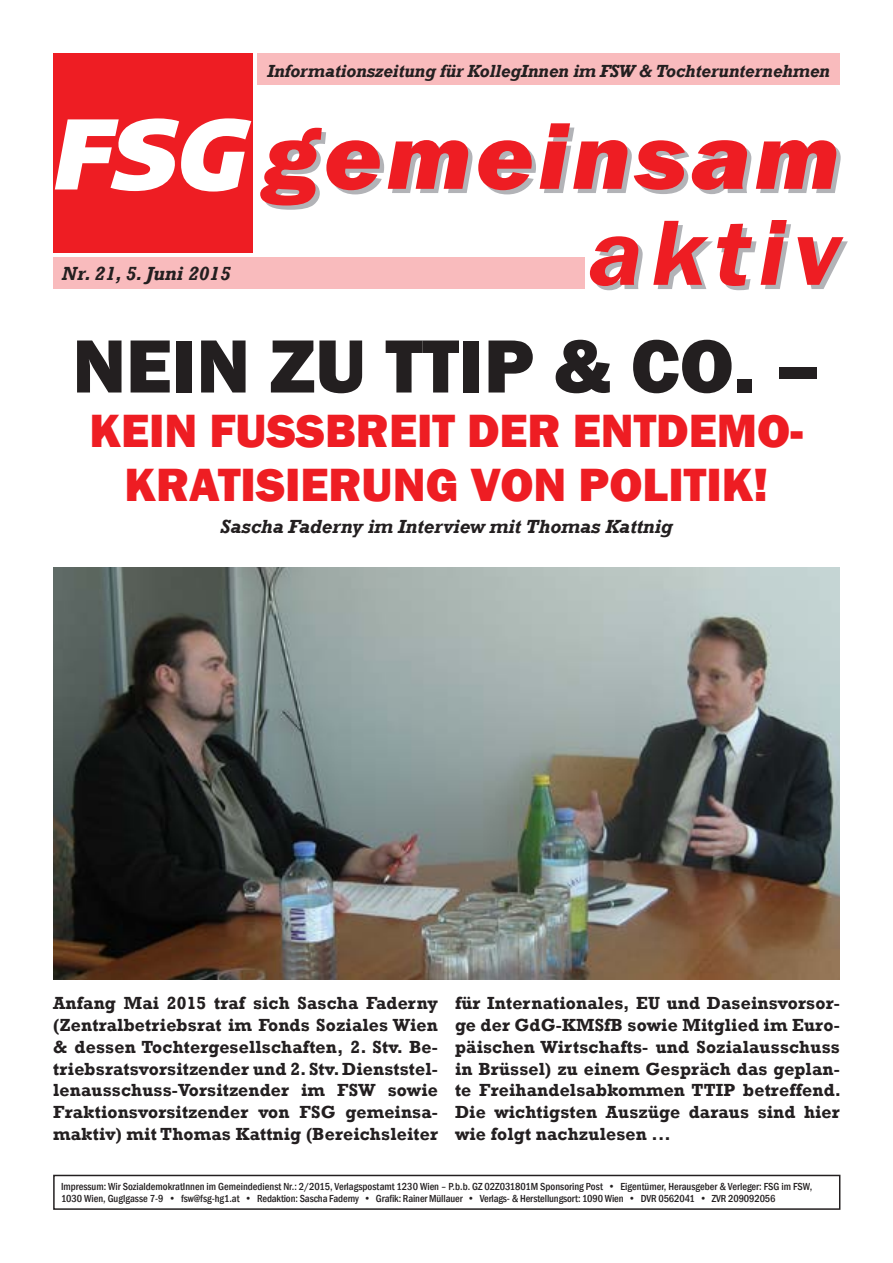
<style>
.page{position:relative;width:893px;height:1263px;background:#fff}
.page>*{position:absolute;margin:0;border:0;box-sizing:border-box;transform-origin:0 0}
.t1{font:italic 800 96px "Franklin Gothic";letter-spacing:.045em;color:#ee1d23;scale:1.04 1}
.t2{font:italic 600 96px "Franklin Gothic";letter-spacing:.085em;color:#ee1d23;scale:1.04 1}
.t3{font:800 78px "Franklin Gothic";color:#231f20}
.t4{font:800 48px/54px "Franklin Gothic";color:#ee1d23;text-align:center}
.t5{font:italic 700 19.5px "Rockwell";letter-spacing:-.005em;color:#231f20}
.t6{font:700 18px/21.8px "Rockwell";letter-spacing:.01em;color:#231f20;text-align:justify}
.t7{font:italic 700 18px "Rockwell";letter-spacing:-.01em;color:#231f20}
.t8{font:500 condensed 10.5px/12px "Franklin Gothic";color:#231f20}
</style>
<div class="page">
<div style="left:53px;top:53px;width:200px;height:200px;background:#ee1d23"></div>
<svg style="left:55px;top:118px;width:196px;height:74px"></svg>
<div style="left:53px;top:257px;width:532px;height:32px;background:#f9bbbd"></div>
<div style="left:257px;top:53px;width:583px;height:32px;background:#f9bbbd"></div>
<div style="left:53px;top:1175px;width:787px;height:35px;border:2px solid #231f20"></div>
<img style="left:53px;top:567px;width:787px;height:413px">
<p class="t7" style="left:267px;top:60px;width:564px">Informationszeitung für KollegInnen im FSW &amp; Tochterunternehmen</p>
<p class="t5" style="left:62px;top:262px;width:170px">Nr. 21, 5. Juni 2015</p>
<p class="t1" style="left:264px;top:94px;width:555px">gemeinsam</p>
<p class="t2" style="left:589px;top:191px;width:243px">aktiv</p>
<p class="t3" style="left:73px;top:316px;width:749px">NEIN ZU TTIP &amp; CO. –</p>
<p class="t4" style="left:90px;top:403px;width:715px">KEIN FUSSBREIT DER ENTDEMO-<br>KRATISIERUNG VON POLITIK!</p>
<p class="t5" style="left:220px;top:515px;width:454px">Sascha Faderny im Interview mit Thomas Kattnig</p>
<p class="t6" style="left:53px;top:992px;width:386px">Anfang Mai 2015 traf sich Sascha Faderny (Zentralbetriebsrat im Fonds Soziales Wien &amp; dessen Tochtergesellschaften, 2. Stv. Be&shy;triebsratsvorsitzender und 2. Stv. Dienststel&shy;lenausschuss-Vorsitzender im FSW sowie Fraktionsvorsitzender von FSG gemeinsa&shy;maktiv) mit Thomas Kattnig (Bereichsleiter</p>
<p class="t6" style="left:455px;top:992px;width:388px">für Internationales, EU und Daseinsvorsor&shy;ge der GdG-KMSfB sowie Mitglied im Euro&shy;päischen Wirtschafts- und Sozialausschuss in Brüssel) zu einem Gespräch das geplan&shy;te Freihandelsabkommen TTIP betreffend.<br>Die wichtigsten Auszüge daraus sind hier wie folgt nachzulesen ...</p>
<p class="t8" style="left:61px;top:1180px;width:753px">Impressum: Wir SozialdemokratInnen im Gemeindedienst Nr.: 2/2015, Verlagspostamt 1230 Wien – P.b.b. GZ 02Z031801M Sponsoring Post • Eigentümer, Herausgeber &amp; Verleger: FSG im FSW,<br>1030 Wien, Guglgasse 7-9 • fsw@fsg-hg1.at • Redaktion: Sascha Faderny • Grafik: Rainer Müllauer • Verlags- &amp; Herstellungsort: 1090 Wien • DVR 0562041 • ZVR 209092056</p>
</div>
